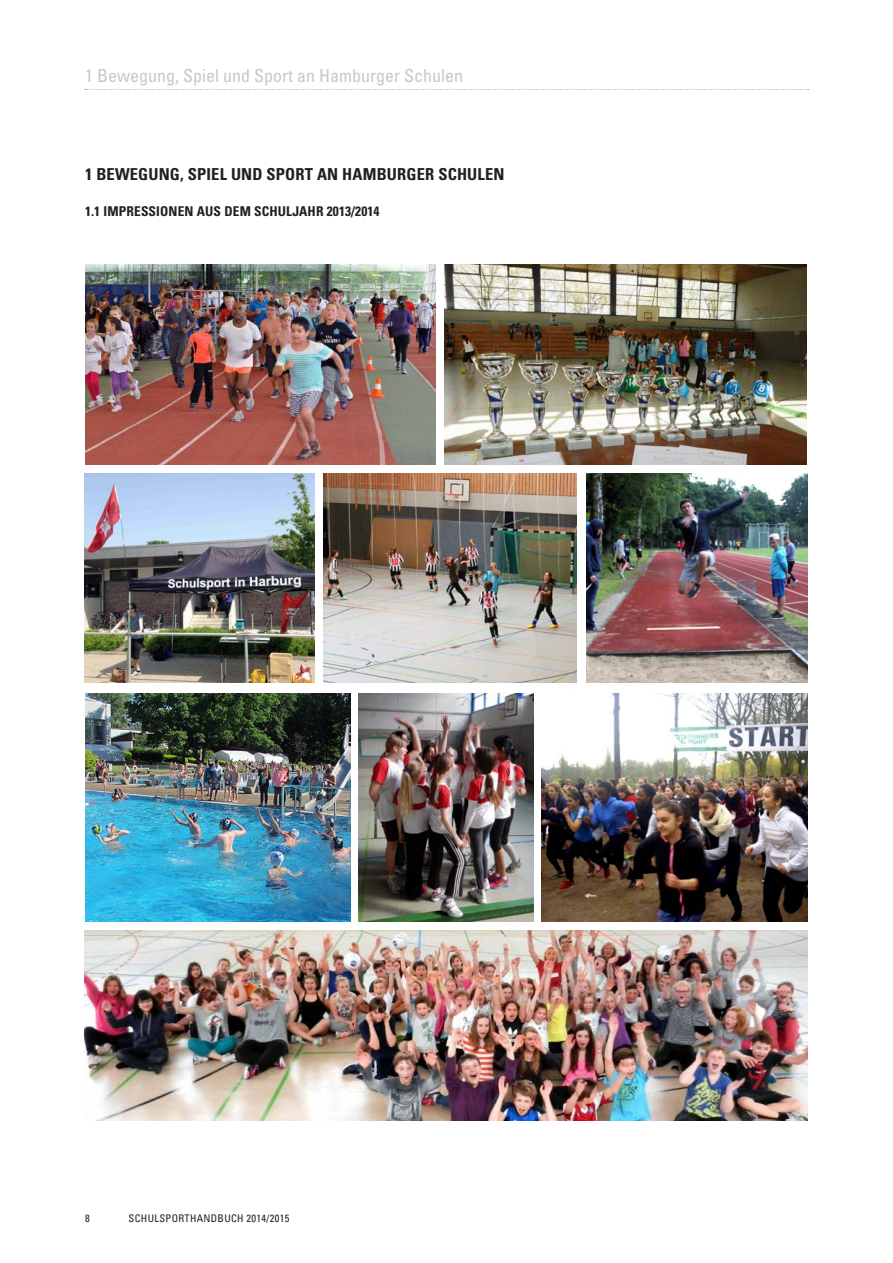
<style>
.page{position:relative;width:893px;height:1263px;background:#fff}
.page>*{position:absolute;margin:0;border:0;box-sizing:border-box;transform-origin:0 0}
.t1{font:condensed 18px "Univers LT";color:#c7c8ca}
.t2{font:700 condensed 16.5px "Univers LT";letter-spacing:.01em;color:#231f20}
.t3{font:700 condensed 13.5px "Univers LT";letter-spacing:.01em;color:#231f20}
.t4{font:condensed 10.5px "Univers LT";letter-spacing:.03em;color:#231f20}
</style>
<div class="page">
<svg style="left:85px;top:89px;width:723px;height:1px"></svg>
<img style="left:85px;top:264px;width:350px;height:201px">
<img style="left:85px;top:474px;width:229px;height:208px">
<img style="left:85px;top:693px;width:265px;height:229px">
<img style="left:542px;top:693px;width:265px;height:229px">
<img style="left:358px;top:693px;width:175px;height:229px">
<img style="left:323px;top:474px;width:253px;height:208px">
<img style="left:444px;top:264px;width:363px;height:201px">
<img style="left:586px;top:474px;width:221px;height:208px">
<img style="left:85px;top:930px;width:723px;height:190px">
<p class="t1" style="left:85px;top:65px;width:379px">1 Bewegung, Spiel und Sport an Hamburger Schulen</p>
<p class="t2" style="left:85px;top:164px;width:421px">1 BEWEGUNG, SPIEL UND SPORT AN HAMBURGER SCHULEN</p>
<p class="t3" style="left:85px;top:203px;width:296px">1.1 IMPRESSIONEN AUS DEM SCHULJAHR 2013/2014</p>
<p class="t4" style="left:85px;top:1212px;width:6px">8</p>
<p class="t4" style="left:129px;top:1212px;width:162px">Schulsporthandbuch 2014/2015</p>
</div>
